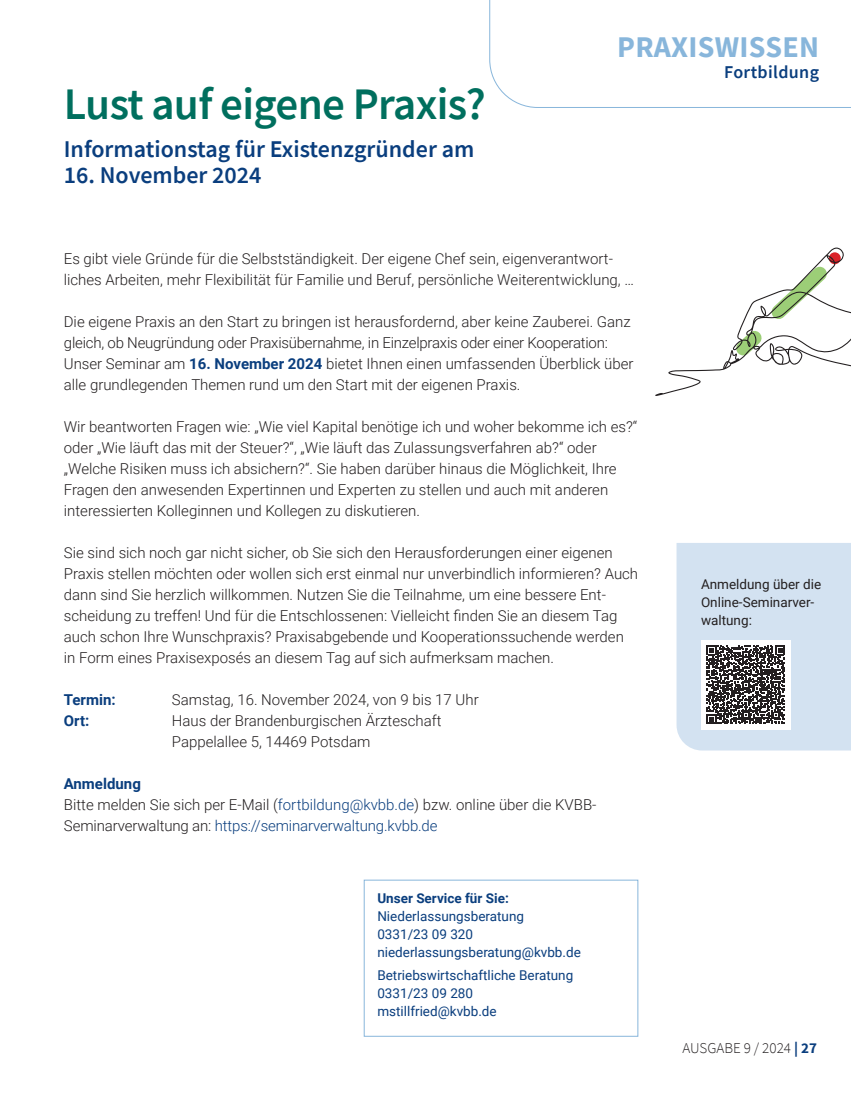
<style>
.page{position:relative;width:851px;height:1106px;background:#fff}
.page>*{position:absolute;margin:0;border:0;box-sizing:border-box;transform-origin:0 0}
.kvintern-Headline{font:600 45px "Source Sans Pro";letter-spacing:-.015em;color:#006f5e}
.kvintern-Rubrik-rechts-oben{font:700 30px "Source Sans Pro";letter-spacing:.01em;color:#88b6db}
.kvintern-Subhead{font:600 24px "Source Sans Pro";color:#0a3e7e}
.kvintern-Rubrik-rechts-oben-2{font:600 18px "Source Sans Pro";letter-spacing:.02em;color:#0a3e7e}
.kvintern-Fließtext{font:300 15px/21px "Roboto";color:#231f20}
.kvintern-Fließtext-2{font:300 15px "Roboto";letter-spacing:-.01em;color:#0a3e7e}
.kvintern-Fließtext-3{font:700 15px "Roboto";color:#0a3e7e}
.t1{font:300 15px "Source Sans Pro";color:#231f20}
.kvintern-Kasten-Fließtext{font:13.5px/18px "Roboto";color:#0a3e7e}
.kvintern-Kasten_Rand_Fließtext{font:13.5px/18px "Roboto";color:#231f20}
.kvintern-Kasten-Fließtext-2{font:700 13.5px "Roboto";color:#0a3e7e}
.s1{font-weight:700;color:#0a3e7e}
.s2{color:#0a3e7e}
.s3{color:#231f20}
</style>
<div class="page">
<svg style="left:489px;top:0;width:361px;height:108px"></svg>
<svg style="left:655px;top:247px;width:195px;height:149px"></svg>
<div style="left:364px;top:879px;width:274px;height:157px;border:1px solid #88b6db"></div>
<svg style="left:676px;top:543px;width:174px;height:207px;background:#c1ccd7"></svg>
<p class="kvintern-Headline" style="left:64px;top:74px;width:423px">Lust auf eigene Praxis?</p>
<p class="kvintern-Subhead" style="left:64px;top:133px;width:412px">Informationstag für Existenzgründer am</p>
<p class="kvintern-Subhead" style="left:64px;top:159px;width:199px">16. November 2024</p>
<p class="kvintern-Rubrik-rechts-oben" style="left:617px;top:26px;width:203px">PRAXISWISSEN</p>
<p class="kvintern-Rubrik-rechts-oben-2" style="left:724px;top:60px;width:96px">Fortbildung</p>
<p class="kvintern-Fließtext" style="left:64px;top:248px;width:571px">Es gibt viele Gründe für die Selbstständigkeit. Der eigene Chef sein, eigenverantwort&shy;liches Arbeiten, mehr Flexibilität für Familie und Beruf, persönliche Weiterentwicklung, …</p>
<p class="kvintern-Fließtext" style="left:64px;top:311px;width:568px">Die eigene Praxis an den Start zu bringen ist herausfordernd, aber keine Zauberei. Ganz gleich, ob Neugründung oder Praxisübernahme, in Einzelpraxis oder einer Kooperation:</p>
<p class="kvintern-Fließtext" style="left:64px;top:353px;width:571px">Unser Seminar am <span class="s1">16. November 2024</span> bietet Ihnen einen umfassenden Überblick über alle grundlegenden Themen rund um den Start mit der eigenen Praxis.</p>
<p class="kvintern-Fließtext" style="left:64px;top:416px;width:575px">Wir beantworten Fragen wie: „Wie viel Kapital benötige ich und woher bekomme ich es?“ oder „Wie läuft das mit der Steuer?“, „Wie läuft das Zulassungsverfahren ab?“ oder „Welche Risiken muss ich absichern?“. Sie haben darüber hinaus die Möglichkeit, Ihre Fragen den anwesenden Expertinnen und Experten zu stellen und auch mit anderen interessierten Kolleginnen und Kollegen zu diskutieren.</p>
<p class="kvintern-Fließtext" style="left:64px;top:542px;width:576px">Sie sind sich noch gar nicht sicher, ob Sie sich den Herausforderungen einer eigenen Praxis stellen möchten oder wollen sich erst einmal nur unverbindlich informieren? Auch dann sind Sie herzlich willkommen. Nutzen Sie die Teilnahme, um eine bessere Ent&shy;scheidung zu treffen! Und für die Entschlossenen: Vielleicht finden Sie an diesem Tag auch schon Ihre Wunschpraxis? Praxisabgebende und Kooperationssuchende werden in Form eines Praxisexposés an diesem Tag auf sich aufmerksam machen.</p>
<p class="kvintern-Fließtext-3" style="left:64px;top:689px;width:53px">Termin:</p>
<p class="kvintern-Fließtext" style="left:172px;top:689px;width:308px">Samstag, 16. November 2024, von 9 bis 17 Uhr</p>
<p class="kvintern-Fließtext-3" style="left:64px;top:710px;width:27px">Ort:</p>
<p class="kvintern-Fließtext" style="left:172px;top:710px;width:271px">Haus der Brandenburgischen Ärzteschaft<br>Pappelallee 5, 14469 Potsdam</p>
<p class="kvintern-Fließtext-3" style="left:64px;top:773px;width:79px">Anmeldung</p>
<p class="kvintern-Fließtext" style="left:64px;top:794px;width:534px">Bitte melden Sie sich per E-Mail (<span class="s2">fortbildung@kvbb.de</span>) bzw. online über die KVBB-</p>
<p class="kvintern-Fließtext-2" style="left:64px;top:815px;width:375px"><span class="s3">Seminarverwaltung an:</span> https://seminarverwaltung.kvbb.de</p>
<p class="kvintern-Kasten-Fließtext-2" style="left:377px;top:889px;width:133px">Unser Service für Sie:</p>
<p class="kvintern-Kasten-Fließtext" style="left:377px;top:907px;width:148px">Niederlassungsberatung<br>0331/23 09 320</p>
<p class="kvintern-Kasten-Fließtext" style="left:377px;top:943px;width:205px">niederlassungsberatung@kvbb.de</p>
<p class="kvintern-Kasten-Fließtext" style="left:377px;top:965px;width:197px">Betriebswirtschaftliche Beratung</p>
<p class="kvintern-Kasten-Fließtext" style="left:377px;top:983px;width:97px">0331/23 09 280</p>
<p class="kvintern-Kasten-Fließtext" style="left:377px;top:1001px;width:121px">mstillfried@kvbb.de</p>
<p class="kvintern-Kasten_Rand_Fließtext" style="left:701px;top:575px;width:122px">Anmeldung über die<br>Online-Seminarver&shy;waltung:</p>
<p class="t1" style="left:682px;top:1039px;width:136px">AUSGABE 9 / 2024 <span class="s1">| 27</span></p>
</div>
